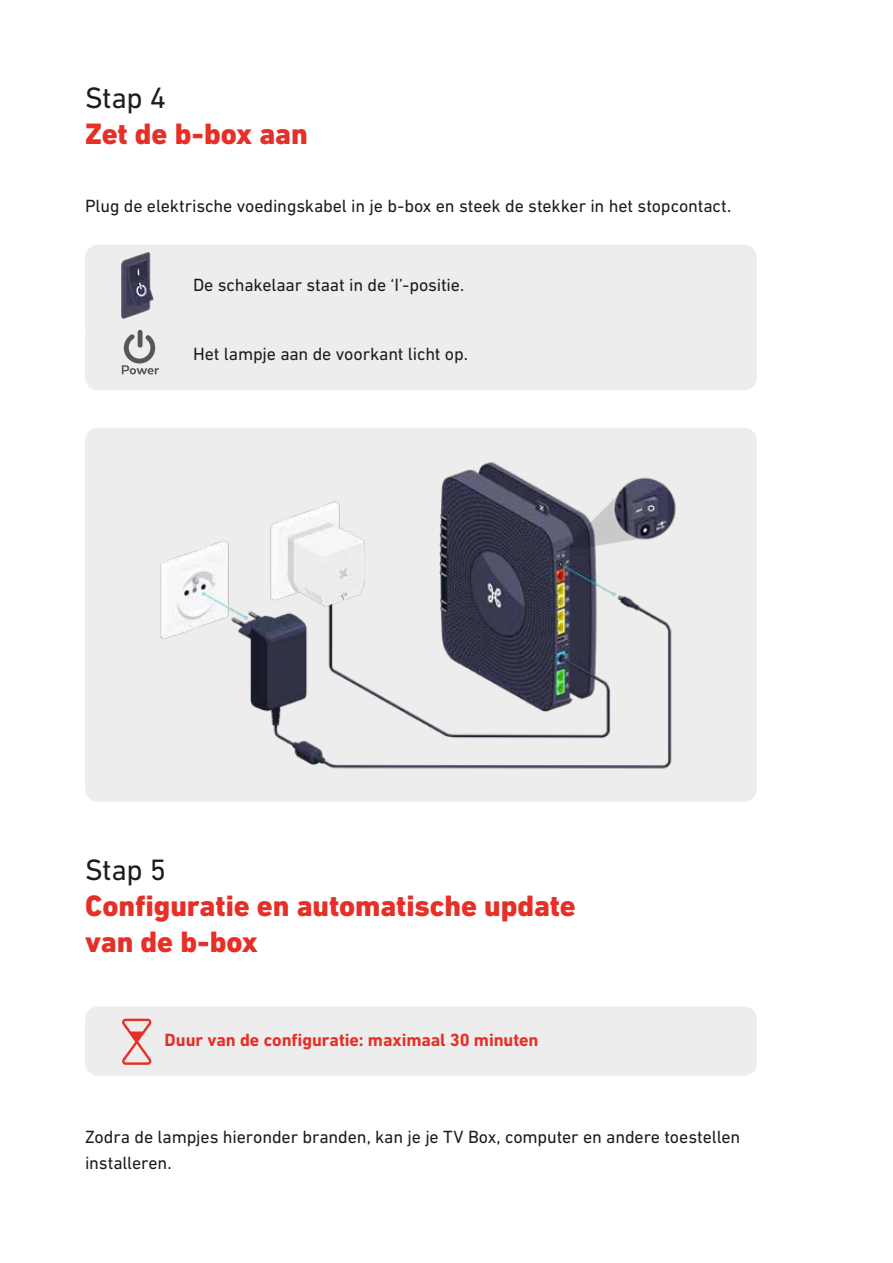
<style>
.page{position:relative;width:893px;height:1263px;background:#fff}
.page>*{position:absolute;margin:0;border:0;box-sizing:border-box;transform-origin:0 0}
.t1{font:800 30px/36px "DIN Next LT Pro";letter-spacing:-.005em;color:#e63027}
.t2{font:30px "DIN Next LT Pro";letter-spacing:-.015em;color:#1d1d1b}
.t3{font:18px/25.5px "DIN Next LT Pro";letter-spacing:-.01em;color:#1d1d1b}
.t4{font:700 18px "DIN Next LT Pro";letter-spacing:-.005em;color:#e63027}
</style>
<div class="page">
<div style="left:85px;top:245px;width:672px;height:94px;background:#ededed;border-radius:13px"></div>
<div style="left:85px;top:321px;width:672px;height:69px;background:#ededed;border-radius:13px"></div>
<div style="left:85px;top:1007px;width:672px;height:69px;background:#ededed;border-radius:13px"></div>
<img style="left:122px;top:253px;width:31px;height:66px">
<svg style="left:122px;top:334px;width:37px;height:40px"></svg>
<div style="left:138px;top:330px;width:5px;height:18px;background:#575756;border-radius:2px"></div>
<div style="left:85px;top:428px;width:672px;height:373px;background:#ededed;border-radius:13px"></div>
<img style="left:160px;top:462px;width:516px;height:307px">
<svg style="left:122px;top:1019px;width:30px;height:46px"></svg>
<h1 class="t2" style="left:85px;top:80px;width:83px">Stap 4</h1>
<h1 class="t1" style="left:85px;top:115px;width:224px">Zet de b-box aan</h1>
<p class="t3" style="left:85px;top:192px;width:648px">Plug de elektrische voedingskabel in je b-box en steek de stekker in het stopcontact.</p>
<p class="t3" style="left:193px;top:272px;width:273px">De schakelaar staat in de ‘I’-positie.</p>
<p class="t3" style="left:193px;top:341px;width:276px">Het lampje aan de voorkant licht op.</p>
<h1 class="t2" style="left:85px;top:853px;width:83px">Stap 5</h1>
<h1 class="t1" style="left:85px;top:888px;width:492px">Configuratie en automatische update van de b-box</h1>
<p class="t4" style="left:165px;top:1029px;width:375px">Duur van de configuratie: maximaal 30 minuten</p>
<p class="t3" style="left:85px;top:1124px;width:657px">Zodra de lampjes hieronder branden, kan je je TV Box, computer en andere toestellen installeren.</p>
</div>
